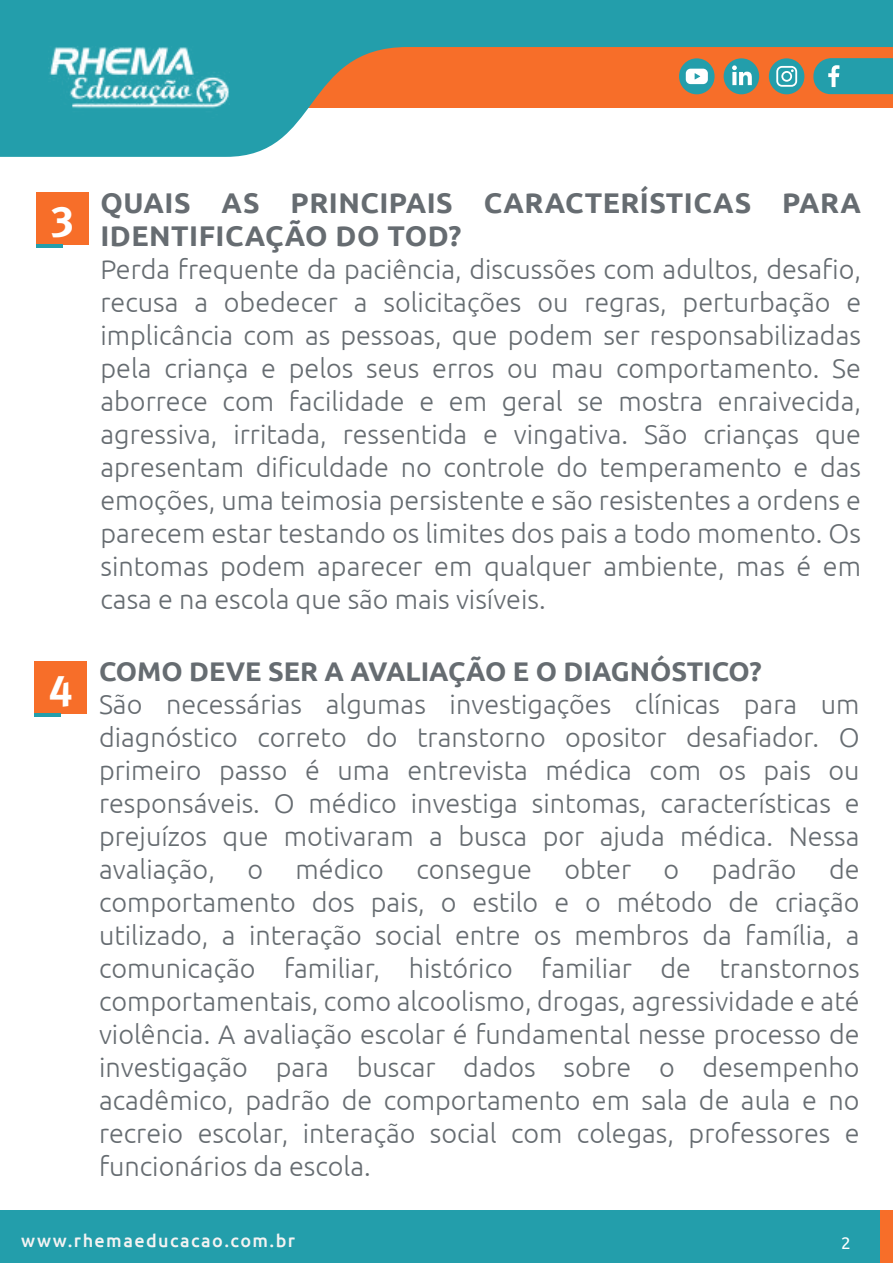
<style>
.page{position:relative;width:893px;height:1263px;background:#fff}
.page>*{position:absolute;margin:0;border:0;box-sizing:border-box;transform-origin:0 0}
.t1{font:700 43.35px "Meta Plus Lining";color:#fff}
.t2{font:700 28.5px/33px "Ubuntu";letter-spacing:.015em;color:#666c71}
.t3{font:300 27px/33px "Ubuntu";color:#666c71;text-align:justify}
.t4{font:700 27px "Ubuntu";color:#666c71}
.t5{font:500 18px "Ubuntu";letter-spacing:.08em;color:#f4f3f3}
.t6{font:17.1px "Ubuntu";color:#fff}
</style>
<div class="page">
<svg style="left:0;top:0;width:893px;height:157px;fill:#239eab"></svg>
<div style="left:724px;top:58px;width:35px;height:36px;background:#239eab;border-radius:50%"></div>
<svg style="left:732px;top:65px;width:20px;height:20px"></svg>
<div style="left:769px;top:58px;width:35px;height:36px;background:#239eab;border-radius:50%"></div>
<svg style="left:776px;top:66px;width:21px;height:21px"></svg>
<div style="left:0;top:1210px;width:879px;height:53px;background:#239eab"></div>
<div style="left:679px;top:58px;width:36px;height:36px;background:#239eab;border-radius:50%"></div>
<svg style="left:686px;top:69px;width:22px;height:15px"></svg>
<img style="left:49px;top:34px;width:180px;height:86px">
<svg style="left:813px;top:58px;width:80px;height:36px;background:#389fa7"></svg>
<div style="left:36px;top:192px;width:52px;height:52px;background:#f76e29"></div>
<hr style="left:36px;top:244px;width:27px;height:4px;background:#239eab">
<div style="left:35px;top:662px;width:52px;height:52px;background:#f76e29"></div>
<hr style="left:35px;top:714px;width:26px;height:3px;background:#239eab">
<h1 class="t1" style="left:51px;top:196px;width:25px">3</h1>
<h1 class="t1" style="left:49px;top:665px;width:25px">4</h1>
<p class="t2" style="left:100px;top:186px;width:762px">QUAIS AS PRINCIPAIS CARACTERÍSTICAS PARA<br>IDENTIFICAÇÃO DO TOD?</p>
<p class="t3" style="left:100px;top:252px;width:762px">Perda frequente da paciência, discussões com adultos, desafio, recusa a obedecer a solicitações ou regras, perturbação e implicância com as pessoas, que podem ser responsabilizadas pela criança e pelos seus erros ou mau comportamento. Se aborrece com facilidade e em geral se mostra enraivecida, agressiva, irritada, ressentida e vingativa. São crianças que apresentam dificuldade no controle do temperamento e das emoções, uma teimosia persistente e são resistentes a ordens e parecem estar testando os limites dos pais a todo momento. Os sintomas podem aparecer em qualquer ambiente, mas é em casa e na escola que são mais visíveis.</p>
<p class="t4" style="left:99px;top:655px;width:664px">COMO DEVE SER A AVALIAÇÃO E O DIAGNÓSTICO?</p>
<p class="t3" style="left:99px;top:687px;width:762px">São necessárias algumas investigações clínicas para um diagnóstico correto do transtorno opositor desafiador. O primeiro passo é uma entrevista médica com os pais ou responsáveis. O médico investiga sintomas, características e prejuízos que motivaram a busca por ajuda médica. Nessa avaliação, o médico consegue obter o padrão de comportamento dos pais, o estilo e o método de criação utilizado, a interação social entre os membros da família, a comunicação familiar, histórico familiar de transtornos comportamentais, como alcoolismo, drogas, agressividade e até violência. A avaliação escolar é fundamental nesse processo de investigação para buscar dados sobre o desempenho acadêmico, padrão de comportamento em sala de aula e no recreio escolar, interação social com colegas, professores e funcionários da escola.</p>
<p class="t5" style="left:21px;top:1229px;width:275px">www.rhemaeducacao.com.br</p>
<p class="t6" style="left:841px;top:1233px;width:11px">2</p>
</div>
